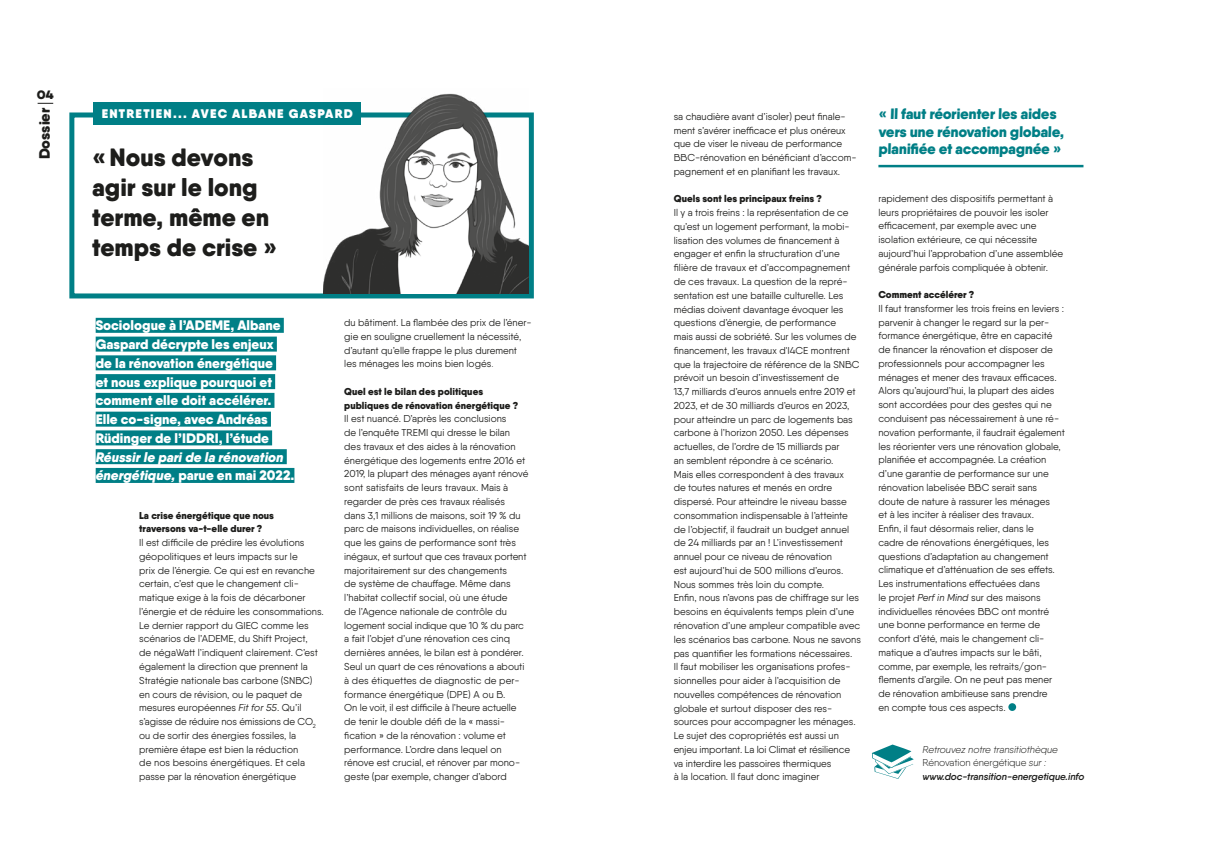
<style>
.page{position:relative;width:1205px;height:851px;background:#fff}
.page>*{position:absolute;margin:0;border:0;box-sizing:border-box;transform-origin:0 0}
.t1{font:900 25px/30px "Qanelas Soft";color:#1d1d1b}
.t2{font:900 15px/17.5px "Qanelas Soft";color:#007f86}
.t3{font:900 15px "Qanelas Soft";color:#1d1d1b}
.t4{font:900 13.75px/18.8px "Qanelas Soft";color:#fff}
.t5{font:italic 900 13.75px/18.8px "Qanelas Soft";color:#fff}
.t6{font:800 12.5px "Qanelas Soft";letter-spacing:.1em;color:#fff}
.t7{font:800 12.5px "Campton";color:#1d1d1b}
.t8{font:10px/13.8px "Qanelas Soft";color:#1d1d1b}
.t9{font:900 10px/13.8px "Qanelas Soft";color:#1d1d1b}
.t10{font:italic 600 10px/13.8px "Qanelas Soft";letter-spacing:-.01em;color:#1d1d1b}
.s1{font-style:italic}
.s2{font-weight:300}
.s3{font-style:normal}
.s4{font-weight:300;font-style:normal}
</style>
<div class="page">
<div style="left:69px;top:112px;width:465px;height:186px;border:5px solid #007f86"></div>
<svg style="left:38px;top:103px;width:15px;height:1px"></svg>
<div style="left:94px;top:103px;width:267px;height:22px;background:#007f86"></div>
<div style="left:1008px;top:703px;width:8px;height:7px;background:#007f86;border-radius:50%"></div>
<div style="left:96px;top:318px;width:188px;height:15px;background:#007f86"></div>
<div style="left:96px;top:336px;width:181px;height:15px;background:#007f86"></div>
<div style="left:96px;top:355px;width:180px;height:15px;background:#007f86"></div>
<div style="left:96px;top:374px;width:179px;height:15px;background:#007f86"></div>
<div style="left:96px;top:393px;width:178px;height:15px;background:#007f86"></div>
<div style="left:96px;top:411px;width:175px;height:15px;background:#007f86"></div>
<div style="left:96px;top:430px;width:176px;height:15px;background:#007f86"></div>
<div style="left:96px;top:449px;width:191px;height:15px;background:#007f86"></div>
<div style="left:96px;top:468px;width:198px;height:15px;background:#007f86"></div>
<svg style="left:872px;top:744px;width:42px;height:34px"></svg>
<img style="left:324px;top:93px;width:205px;height:200px">
<hr style="left:878px;top:165px;width:205px;height:2px;background:#007f86">
<p class="t7" style="left:37px;top:86px;width:19px">04</p>
<h2 class="t3" style="left:35px;top:159px;width:53px;rotate:-90deg">Dossier</h2>
<p class="t6" style="left:102px;top:106px;width:253px">ENTRETIEN... AVEC ALBANE GASPARD</p>
<h2 class="t2" style="left:878px;top:105px;width:188px">« Il faut réorienter les aides vers une rénovation globale, planifiée et accompagnée »</h2>
<p class="t8" style="left:674px;top:109px;width:184px">sa chaudière avant d’isoler) peut finale&shy;ment s’avérer inefficace et plus onéreux que de viser le niveau de performance BBC-rénovation en bénéficiant d’accom&shy;pagnement et en planifiant les travaux.</p>
<p class="t9" style="left:674px;top:192px;width:150px">Quels sont les principaux freins ?</p>
<p class="t8" style="left:674px;top:206px;width:189px">Il y a trois freins : la représentation de ce qu’est un logement performant, la mobi&shy;lisation des volumes de financement à engager et enfin la structuration d’une filière de travaux et d’accompagnement de ces travaux. La question de la repré&shy;sentation est une bataille culturelle. Les médias doivent davantage évoquer les questions d’énergie, de performance<br>mais aussi de sobriété. Sur les volumes de financement, les travaux d'I4CE montrent que la trajectoire de référence de la SNBC prévoit un besoin d’investissement de<br>13,7 milliards d’euros annuels entre 2019 et 2023, et de 30 milliards d’euros en 2023, pour atteindre un parc de logements bas carbone à l’horizon 2050. Les dépenses actuelles, de l’ordre de 15 milliards par<br>an semblent répondre à ce scénario.<br>Mais elles correspondent à des travaux<br>de toutes natures et menés en ordre dispersé. Pour atteindre le niveau basse consommation indispensable à l’atteinte de l’objectif, il faudrait un budget annuel de 24 milliards par an ! L’investissement annuel pour ce niveau de rénovation<br>est aujourd’hui de 500 millions d’euros.<br>Nous sommes très loin du compte.<br>Enfin, nous n’avons pas de chiffrage sur les besoins en équivalents temps plein d’une rénovation d’une ampleur compatible avec les scénarios bas carbone. Nous ne savons pas quantifier les formations nécessaires.<br>Il faut mobiliser les organisations profes&shy;sionnelles pour aider à l’acquisition de nouvelles compétences de rénovation globale et surtout disposer des res&shy;sources pour accompagner les ménages.<br>Le sujet des copropriétés est aussi un enjeu important. La loi Climat et résilience va interdire les passoires thermiques<br>à la location. Il faut donc imaginer</p>
<h1 class="t1" style="left:92px;top:142px;width:187px">«Nous devons agir sur le long terme, même en temps de crise »</h1>
<p class="t8" style="left:878px;top:191px;width:186px">rapidement des dispositifs permettant à leurs propriétaires de pouvoir les isoler efficacement, par exemple avec une isolation extérieure, ce qui nécessite aujourd’hui l’approbation d’une assemblée générale parfois compliquée à obtenir.</p>
<p class="t9" style="left:878px;top:287px;width:98px">Comment accélérer ?</p>
<p class="t8" style="left:878px;top:301px;width:188px">Il faut transformer les trois freins en leviers : parvenir à changer le regard sur la per&shy;formance énergétique, être en capacité de financer la rénovation et disposer de professionnels pour accompagner les ménages et mener des travaux efficaces.<br>Alors qu’aujourd’hui, la plupart des aides sont accordées pour des gestes qui ne conduisent pas nécessairement à une ré&shy;novation performante, il faudrait également les réorienter vers une rénovation globale, planifiée et accompagnée. La création d’une garantie de performance sur une rénovation labelisée BBC serait sans doute de nature à rassurer les ménages<br>et à les inciter à réaliser des travaux.<br>Enfin, il faut désormais relier, dans le<br>cadre de rénovations énergétiques, les questions d’adaptation au changement climatique et d’atténuation de ses effets.<br>Les instrumentations effectuées dans<br>le projet <span class="s1">Perf in Mind</span> sur des maisons individuelles rénovées BBC ont montré une bonne performance en terme de confort d’été, mais le changement cli&shy;matique a d’autres impacts sur le bâti, comme, par exemple, les retraits/gon&shy;flements d’argile. On ne peut pas mener de rénovation ambitieuse sans prendre<br>en compte tous ces aspects.</p>
<p class="t8" style="left:344px;top:315px;width:189px">du bâtiment. La flambée des prix de l’éner&shy;gie en souligne cruellement la nécessité, d’autant qu’elle frappe le plus durement les ménages les moins bien logés<span class="s2">.</span></p>
<p class="t9" style="left:344px;top:384px;width:175px">Quel est le bilan des politiques publiques de rénovation énergétique ?</p>
<p class="t8" style="left:344px;top:412px;width:186px">Il est nuancé. D’après les conclusions<br>de l’enquête TREMI qui dresse le bilan des travaux et des aides à la rénovation énergétique des logements entre 2016 et 2019, la plupart des ménages ayant rénové sont satisfaits de leurs travaux. Mais à regarder de près ces travaux réalisés dans 3,1 millions de maisons, soit 19 % du parc de maisons individuelles, on réalise que les gains de performance sont très inégaux, et surtout que ces travaux portent majoritairement sur des changements<br>de système de chauffage. Même dans l’habitat collectif social, où une étude<br>de l’Agence nationale de contrôle du logement social indique que 10 % du parc a fait l’objet d’une rénovation ces cinq dernières années, le bilan est à pondérer.<br>Seul un quart de ces rénovations a abouti à des étiquettes de diagnostic de per&shy;formance énergétique (DPE) A ou B.<br>On le voit, il est difficile à l’heure actuelle de tenir le double défi de la « massi&shy;fication » de la rénovation : volume et performance. L’ordre dans lequel on rénove est crucial, et rénover par mono&shy;geste (par exemple, changer d’abord</p>
<h3 class="t4" style="left:96px;top:316px;width:186px">Sociologue à l’ADEME, Albane<br>Gaspard décrypte les enjeux de la rénovation énergétique et nous explique pourquoi et comment elle doit accélérer.<br>Elle co-signe, avec Andréas<br>Rüdinger de l’IDDRI, l’étude</h3>
<h3 class="t5" style="left:96px;top:447px;width:200px">Réussir le pari de la rénovation énergétique, <span class="s3">parue en mai 2022.</span></h3>
<p class="t9" style="left:139px;top:508px;width:136px">La crise énergétique que nous traversons va-t-elle durer ?</p>
<p class="t8" style="left:139px;top:535px;width:186px">Il est difficile de prédire les évolutions géopolitiques et leurs impacts sur le<br>prix de l’énergie. Ce qui est en revanche certain, c’est que le changement cli&shy;matique exige à la fois de décarboner l’énergie et de réduire les consommations.<br>Le dernier rapport du GIEC comme les scénarios de l’ADEME, du Shift Project,<br>de négaWatt l’indiquent clairement. C’est également la direction que prennent la Stratégie nationale bas carbone (SNBC) en cours de révision, ou le paquet de mesures européennes <span class="s1">Fit for 55</span>. Qu’il s’agisse de réduire nos émissions de CO<sub>2 </sub>ou de sortir des énergies fossiles, la première étape est bien la réduction<br>de nos besoins énergétiques. Et cela passe par la rénovation énergétique</p>
<p class="t10" style="left:922px;top:742px;width:163px"><span class="s2">Retrouvez notre transitiothèque<br></span><span class="s4">Rénovation énergétique</span> <span class="s2">sur : </span>www.doc-transition-energetique.info</p>
</div>
